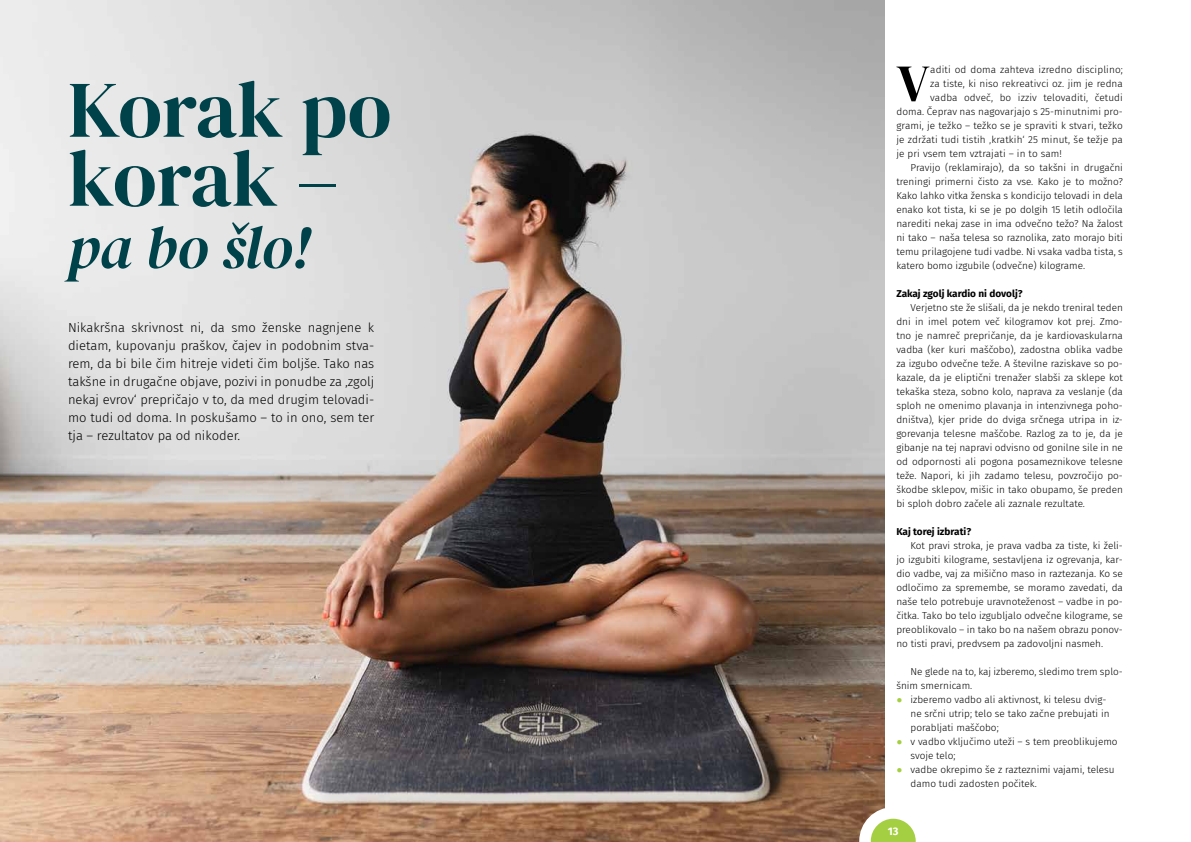
<style>
.page{position:relative;width:1191px;height:842px;background:#fff}
.page>*{position:absolute;margin:0;border:0;box-sizing:border-box;transform-origin:0 0}
.t1{font:80px/69px "DM Serif Display";color:#004249}
.t2{font:italic 60px "DM Serif Display";letter-spacing:-.01em;color:#004249}
.t3{font:52.4px "DM Serif Display";color:#000}
.t4{font:300 13px/18px "Fira Sans";color:#000;text-align:justify}
.t5{font:700 11px "Fira Sans";color:#fff}
.t6{font:300 10px/14px "Fira Sans";color:#000}
.t7{font:700 10px "Fira Sans";color:#000}
.s1{font-family:"Calibri";font-weight:700;color:#a5cf42}
</style>
<div class="page">
<img style="left:0;top:0;width:884px;height:842px">
<svg style="left:859px;top:807px;width:57px;height:35px"></svg>
<h1 class="t1" style="left:68px;top:76px;width:325px">Korak po korak –</h1>
<h2 class="t2" style="left:68px;top:213px;width:244px">pa bo šlo!</h2>
<p class="t4" style="left:68px;top:319px;width:308px">Nikakršna skrivnost ni, da smo ženske nagnjene k dietam, kupovanju praškov, čajev in podobnim stva&shy;rem, da bi bile čim hitreje videti čim boljše. Tako nas takšne in drugačne objave, pozivi in ponudbe za ‚zgolj nekaj evrov‘ prepričajo v to, da med drugim telovadi&shy;mo tudi od doma. In poskušamo – to in ono, sem ter tja – rezultatov pa od nikoder.</p>
<h3 class="t3" style="left:896px;top:53px;width:35px">V</h3>
<p class="t6" style="left:930px;top:63px;width:194px">aditi od doma zahteva izredno disciplino;</p>
<p class="t6" style="left:930px;top:77px;width:194px">za tiste, ki niso rekreativci oz. jim je redna</p>
<p class="t6" style="left:930px;top:91px;width:194px">vadba odveč, bo izziv telovaditi, četudi</p>
<p class="t6" style="left:896px;top:105px;width:228px">doma. Čeprav nas nagovarjajo s 25-minutnimi pro-</p>
<p class="t6" style="left:896px;top:119px;width:228px">grami, je težko – težko se je spraviti k stvari, težko</p>
<p class="t6" style="left:896px;top:133px;width:228px">je zdržati tudi tistih ‚kratkih‘ 25 minut, še težje pa</p>
<p class="t6" style="left:896px;top:147px;width:167px">je pri vsem tem vztrajati – in to sam!</p>
<p class="t6" style="left:910px;top:161px;width:214px">Pravijo (reklamirajo), da so takšni in drugačni</p>
<p class="t6" style="left:896px;top:175px;width:228px">treningi primerni čisto za vse. Kako je to možno?</p>
<p class="t6" style="left:896px;top:189px;width:228px">Kako lahko vitka ženska s kondicijo telovadi in dela</p>
<p class="t6" style="left:896px;top:203px;width:228px">enako kot tista, ki se je po dolgih 15 letih odločila</p>
<p class="t6" style="left:896px;top:217px;width:228px">narediti nekaj zase in ima odvečno težo? Na žalost</p>
<p class="t6" style="left:896px;top:231px;width:228px">ni tako – naša telesa so raznolika, zato morajo biti</p>
<p class="t6" style="left:896px;top:245px;width:228px">temu prilagojene tudi vadbe. Ni vsaka vadba tista, s</p>
<p class="t6" style="left:896px;top:259px;width:190px">katero bomo izgubile (odvečne) kilograme.</p>
<p class="t7" style="left:896px;top:285px;width:128px">Zakaj zgolj kardio ni dovolj?</p>
<p class="t6" style="left:896px;top:301px;width:228px;text-align:justify;text-indent:14px">Verjetno ste že slišali, da je nekdo treniral teden dni in imel potem več kilogramov kot prej. Zmo&shy;tno je namreč prepričanje, da je kardiovaskularna vadba (ker kuri maščobo), zadostna oblika vadbe za izgubo odvečne teže. A številne raziskave so po&shy;kazale, da je eliptični trenažer slabši za sklepe kot tekaška steza, sobno kolo, naprava za veslanje (da sploh ne omenimo plavanja in intenzivnega poho&shy;dništva), kjer pride do dviga srčnega utripa in iz&shy;gorevanja telesne maščobe. Razlog za to je, da je gibanje na tej napravi odvisno od gonilne sile in ne od odpornosti ali pogona posameznikove telesne teže. Napori, ki jih zadamo telesu, povzročijo po&shy;škodbe sklepov, mišic in tako obupamo, še preden bi sploh dobro začele ali zaznale rezultate.</p>
<p class="t7" style="left:896px;top:523px;width:76px">Kaj torej izbrati?</p>
<p class="t6" style="left:896px;top:539px;width:228px;text-align:justify;text-indent:14px">Kot pravi stroka, je prava vadba za tiste, ki želi&shy;jo izgubiti kilograme, sestavljena iz ogrevanja, kar&shy;dio vadbe, vaj za mišično maso in raztezanja. Ko se odločimo za spremembe, se moramo zavedati, da naše telo potrebuje uravnoteženost – vadbe in po&shy;čitka. Tako bo telo izgubljalo odvečne kilograme, se preoblikovalo – in tako bo na našem obrazu ponov&shy;no tisti pravi, predvsem pa zadovoljni nasmeh.</p>
<p class="t6" style="left:896px;top:665px;width:228px;text-indent:14px">Ne glede na to, kaj izberemo, sledimo trem splo&shy;šnim smernicam.</p>
<p class="t6" style="left:910px;top:693px;width:200px;text-indent:-14px"><span class="s1">●</span> izberemo vadbo ali aktivnost, ki telesu dvig&shy;ne srčni utrip; telo se tako začne prebujati in porabljati maščobo;</p>
<p class="t6" style="left:910px;top:735px;width:208px;text-indent:-14px"><span class="s1">●</span> v vadbo vključimo uteži – s tem preoblikujemo svoje telo;</p>
<p class="t6" style="left:910px;top:763px;width:205px;text-indent:-14px"><span class="s1">●</span> vadbe okrepimo še z razteznimi vajami, telesu damo tudi zadosten počitek.</p>
<p class="t5" style="left:888px;top:822px;width:12px">13</p>
</div>
